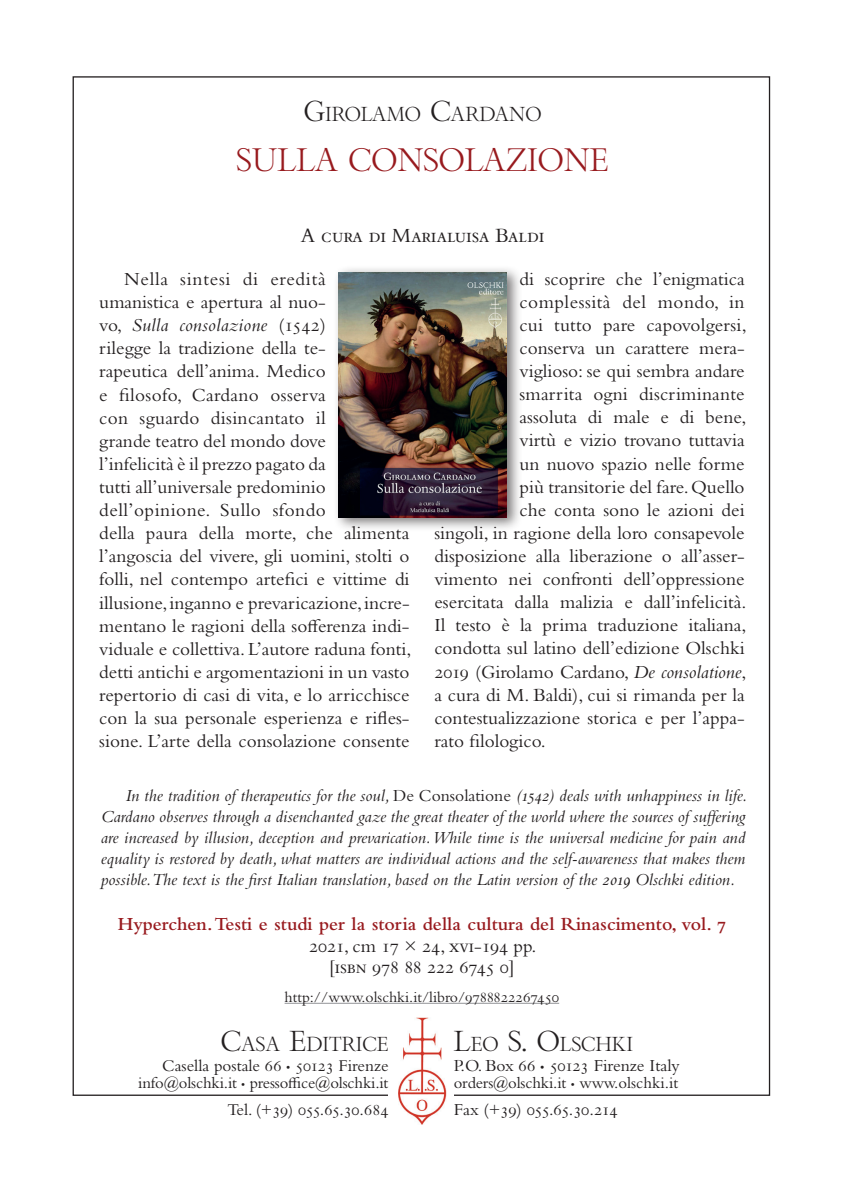
<style>
.page{position:relative;width:844px;height:1191px;background:#fff}
.page>*{position:absolute;margin:0;border:0;box-sizing:border-box;transform-origin:0 0}
.t1{font:31.5px "Bembo Titling MT Std";color:#981a1e}
.t2{font:21px "Bembo Std";letter-spacing:-.02em;color:#231f20}
.t3{font:19.6px "Bembo Titling MT Std";color:#231f20}
.t4{font:19.25px/23.1px "Bembo Std";color:#231f20}
.t5{font:600 19.25px "Bembo Std";color:#981a1e}
.t6{font:19.25px "Bembo Std";letter-spacing:.025em;color:#231f20}
.t7{font:italic 17.5px/21px "Bembo Std";color:#231f20;text-align:justify}
.t8{font:17.5px "Bembo Std";color:#231f20}
.t9{font:17.5px "Bembo Std";letter-spacing:-.02em;color:#231f20}
.t10{font:17.15px "Bembo Std";color:#231f20}
.t11{font:17.15px "Bembo Std";letter-spacing:-.02em;color:#231f20}
.t12{font:16.62px "Bembo Std";letter-spacing:-.01em;color:#231f20}
.t13{font:15.75px "Bembo Std";color:#231f20}
.s1{font-size:28px}
.s2{font-style:italic}
.s3{font-style:normal}
.s4{font-size:11.9px}
.s5{font-size:11.38px}
.s6{font-size:12.25px}
</style>
<div class="page">
<img style="left:398px;top:1017px;width:48px;height:107px">
<hr style="left:284px;top:1003px;width:275px;height:1px;background:#939598">
<div style="left:333px;top:265px;width:189px;height:267px;background:#231f20;opacity:.6"></div>
<img style="left:339px;top:272px;width:167px;height:245px">
<p class="t3" style="left:304px;top:102px;width:239px"><span class="s1">G</span>IROLAMO <span class="s1">C</span>ARDANO</p>
<h1 class="t1" style="left:236px;top:140px;width:373px">SULLA CONSOLAZIONE</h1>
<p class="t2" style="left:301px;top:223px;width:245px">A cura di Marialuisa Baldi</p>
<p class="t4" style="left:99px;top:267px;width:313px;text-indent:25px">Nella sintesi di eredità<br>umanistica e apertura al nuo-<br>vo, <span class="s2">Sulla consolazione</span> (1542)<br>rilegge la tradizione della te-<br>rapeutica dell’anima. Medico<br>e filosofo, Cardano osserva<br>con sguardo disincantato il<br>grande teatro del mondo dove<br>l’infelicità è il prezzo pagato da<br>tutti all’universale predominio dell’opinione. Sullo sfondo<br>della paura della morte, che alimenta l’angoscia del vivere, gli uomini, stolti o folli, nel contempo artefici e vittime di illusione, inganno e prevaricazione, incre&shy;mentano le ragioni della sofferenza indi&shy;viduale e collettiva. L’autore raduna fonti, detti antichi e argomentazioni in un vasto repertorio di casi di vita, e lo arricchisce con la sua personale esperienza e rifles&shy;sione. L’arte della consolazione consente</p>
<p class="t4" style="left:519px;top:267px;width:227px">di scoprire che l’enigmatica</p>
<p class="t6" style="left:519px;top:290px;width:226px">complessità del mondo, in</p>
<p class="t4" style="left:519px;top:313px;width:229px">cui tutto pare capovolgersi,</p>
<p class="t4" style="left:519px;top:336px;width:226px">conserva un carattere mera-</p>
<p class="t4" style="left:519px;top:359px;width:227px">viglioso: se qui sembra andare</p>
<p class="t4" style="left:519px;top:382px;width:226px">smarrita ogni discriminante</p>
<p class="t4" style="left:519px;top:405px;width:228px">assoluta di male e di bene,</p>
<p class="t4" style="left:519px;top:428px;width:227px">virtù e vizio trovano tuttavia</p>
<p class="t4" style="left:519px;top:451px;width:226px">un nuovo spazio nelle forme</p>
<p class="t4" style="left:519px;top:475px;width:226px">più transitorie del fare. Quello</p>
<p class="t4" style="left:519px;top:498px;width:226px">che conta sono le azioni dei</p>
<p class="t4" style="left:434px;top:521px;width:312px">singoli, in ragione della loro consapevole</p>
<p class="t4" style="left:434px;top:544px;width:312px">disposizione alla liberazione o all’asser-</p>
<p class="t4" style="left:434px;top:567px;width:312px">vimento nei confronti dell’oppressione</p>
<p class="t4" style="left:434px;top:590px;width:314px">esercitata dalla malizia e dall’infelicità.</p>
<p class="t4" style="left:434px;top:613px;width:313px">Il testo è la prima traduzione italiana,</p>
<p class="t4" style="left:434px;top:636px;width:312px">condotta sul latino dell’edizione Olschki</p>
<p class="t4" style="left:434px;top:659px;width:313px">2019 (Girolamo Cardano, <span class="s2">De consolatione</span>,</p>
<p class="t4" style="left:434px;top:682px;width:312px">a cura di M. Baldi), cui si rimanda per la</p>
<p class="t4" style="left:434px;top:706px;width:312px">contestualizzazione storica e per l’appa-</p>
<p class="t4" style="left:434px;top:729px;width:113px">rato filologico.</p>
<p class="t7" style="left:101px;top:784px;width:647px;text-indent:25px">In the tradition of therapeutics for the soul, <span class="s3">De Consolatione</span> (1542) deals with unhappiness in life.<br>Cardano observes through a disenchanted gaze the great theater of the world where the sources of suffering are increased by illusion, deception and prevarication. While time is the universal medicine for pain and equality is restored by death, what matters are individual actions and the self-awareness that makes them possible. The text is the first Italian translation, based on the Latin version of the 2019 Olschki edition.</p>
<p class="t5" style="left:118px;top:913px;width:609px">Hyperchen. Testi e studi per la storia della cultura del Rinascimento, vol. 7</p>
<p class="t4" style="left:309px;top:934px;width:229px;line-height:21px;text-align:center">2021, cm 17 × 24, xvi-194 pp. [isbn 978 88 222 6745 0]</p>
<p class="t13" style="left:284px;top:987px;width:276px">http://www.olschki.it/libro/9788822267450</p>
<p class="t3" style="left:221px;top:1031px;width:169px"><span class="s1">C</span>ASA <span class="s1">E</span>DITRICE</p>
<p class="t10" style="left:162px;top:1055px;width:228px">Casella postale 66 <span class="s4">•</span> 50123 Firenze</p>
<p class="t12" style="left:138px;top:1073px;width:251px">info@olschki.it <span class="s5">•</span> pressoffice@olschki.it</p>
<p class="t11" style="left:227px;top:1099px;width:162px">Tel. (+39) 055.65.30.684</p>
<p class="t3" style="left:453px;top:1031px;width:181px"><span class="s1">L</span>EO <span class="s1">S. O</span>LSCHKI</p>
<p class="t8" style="left:453px;top:1054px;width:227px">P.O. Box 66 <span class="s6">•</span> 50123 Firenze Italy</p>
<p class="t12" style="left:453px;top:1073px;width:226px">orders@olschki.it <span class="s5">•</span> www.olschki.it</p>
<p class="t9" style="left:453px;top:1098px;width:165px">Fax (+39) 055.65.30.214</p>
</div>
